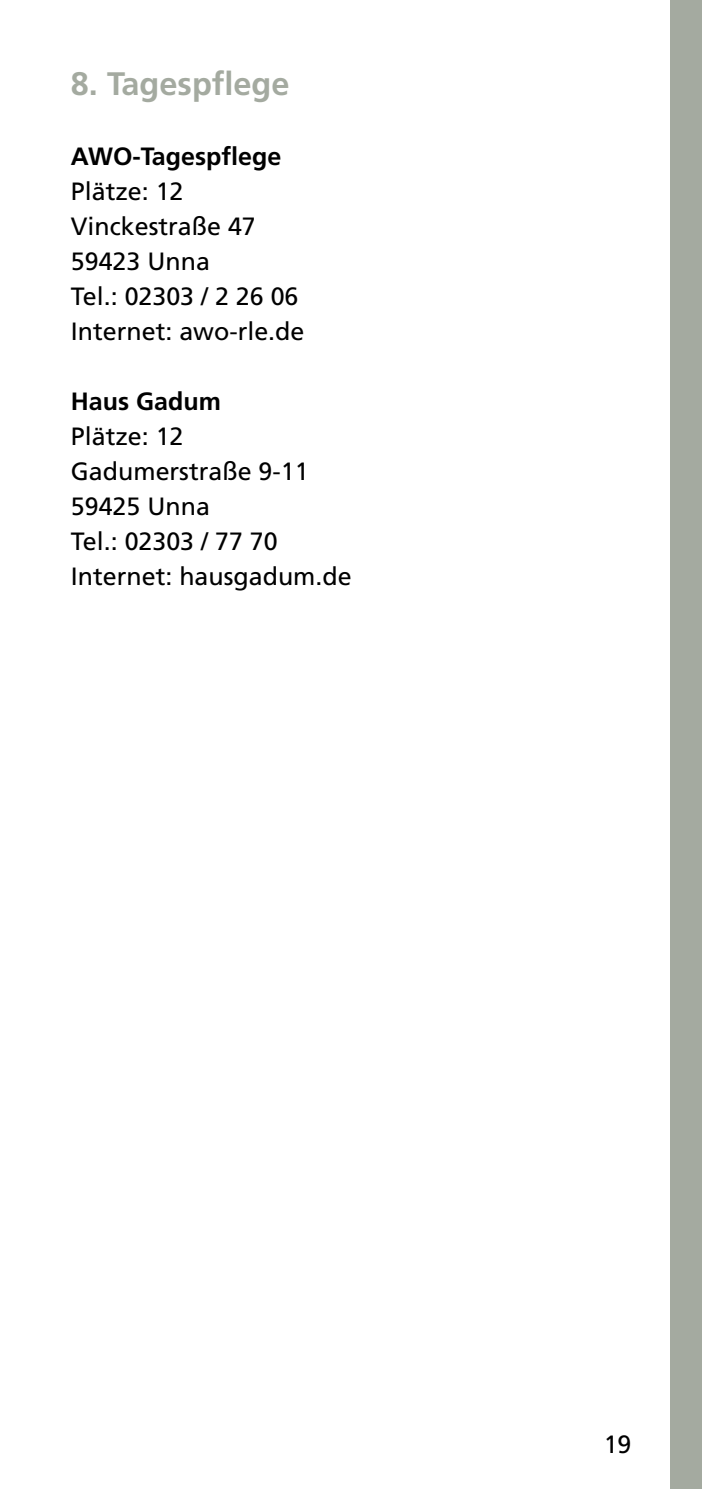
<style>
.page{position:relative;width:702px;height:1489px;background:#fff}
.page>*{position:absolute;margin:0;border:0;box-sizing:border-box;transform-origin:0 0}
.t1{font:700 32.5px "Frutiger LT Std";color:#a4aaa0}
.t2{font:25px/35px "Frutiger LT Std";color:#000}
.t3{font:700 25px "Frutiger LT Std";color:#000}
</style>
<div class="page">
<div style="left:670px;top:0;width:32px;height:1488px;background:#a4aaa0"></div>
<h1 class="t1" style="left:71px;top:64px;width:220px">8. Tagespflege</h1>
<p class="t3" style="left:71px;top:141px;width:212px">AWO-Tagespflege</p>
<p class="t2" style="left:71px;top:174px;width:235px">Plätze: 12<br>Vinckestraße 47<br>59423 Unna<br>Tel.: 02303 / 2 26 06<br>Internet: awo-rle.de</p>
<p class="t3" style="left:71px;top:386px;width:151px">Haus Gadum</p>
<p class="t2" style="left:71px;top:419px;width:282px">Plätze: 12<br>Gadumerstraße 9-11<br>59425 Unna<br>Tel.: 02303 / 77 70<br>Internet: hausgadum.de</p>
<p class="t2" style="left:603px;top:1426px;width:29px">19</p>
</div>
